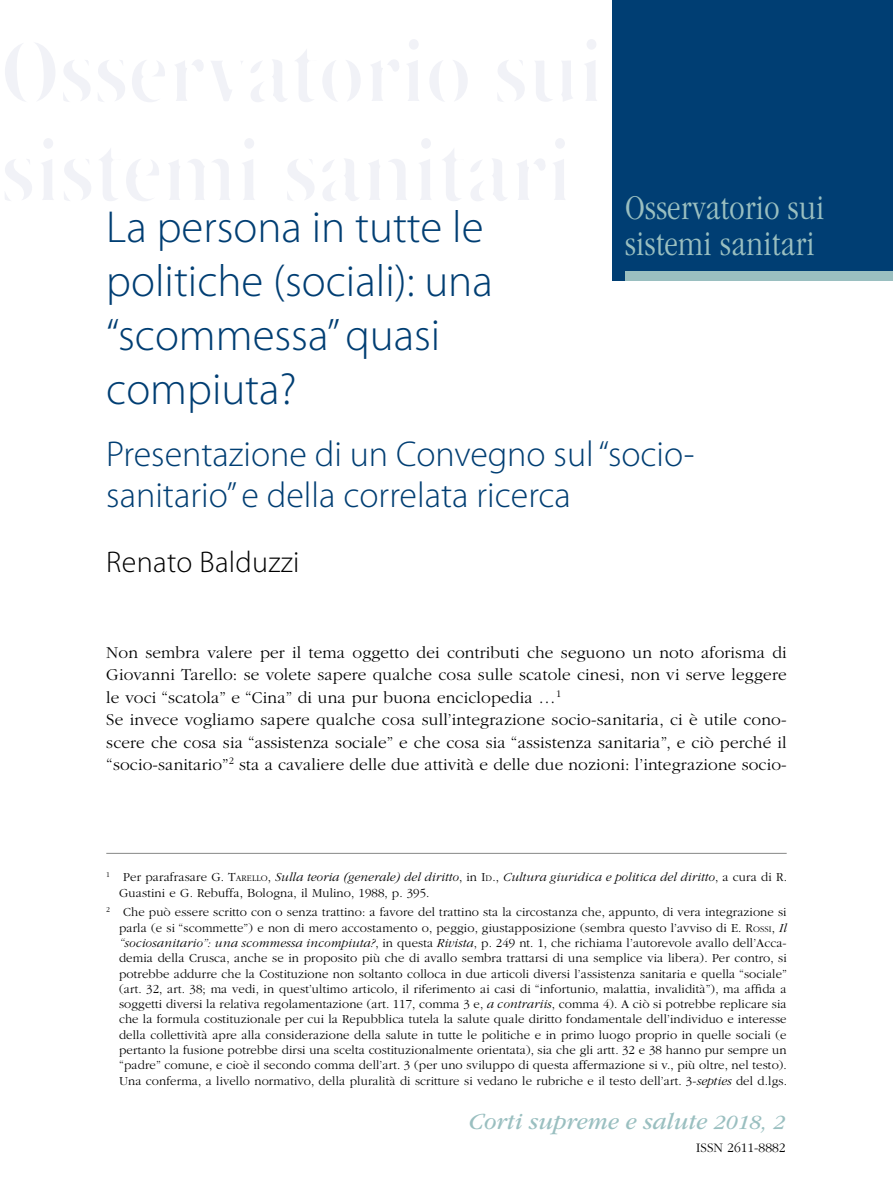
<style>
.page{position:relative;width:893px;height:1191px;background:#fff}
.page>*{position:absolute;margin:0;border:0;box-sizing:border-box;transform-origin:0 0}
.t1{font:300 45px/54px "Myriad Pro";color:#003e73}
.t2{font:300 36px/40.5px "Myriad Pro";color:#003e73}
.t3{font:300 condensed 36px/36px "ITC Garamond Std";letter-spacing:.01em;color:#9abfc0}
.t4{font:300 30px "Myriad Pro";letter-spacing:.01em;color:#000}
.t5{font:italic 24px "ITC Garamond Std";color:#9abfc0}
.t6{font:300 17.25px/22.5px "ITC Garamond Std";letter-spacing:.01em;color:#000}
.t7{font:300 13.5px "ITC Garamond Std";color:#000}
.t8{font:300 12.75px/15.3px "ITC Garamond Std";letter-spacing:.01em;color:#000}
.s1{font-style:inherit}
.s2{font-size:8.85px}
.s3{font-style:italic}
.s4{font-size:21px}
</style>
<div class="page">
<div style="left:612px;top:0;width:281px;height:281px;background:#003e73"></div>
<div style="left:625px;top:271px;width:268px;height:10px;background:#9abfc0"></div>
<hr style="left:106px;top:853px;width:681px;height:1px;background:#868786">
<h2 class="t3" style="left:625px;top:190px;width:201px">Osservatorio sui sistemi sanitari</h2>
<h1 class="t1" style="left:106px;top:201px;width:388px">La persona in tutte le politiche (sociali): una “scommessa” quasi compiuta?</h1>
<h2 class="t2" style="left:106px;top:434px;width:590px">Presentazione di un Convegno sul “socio&shy;sanitario” e della correlata ricerca</h2>
<h3 class="t4" style="left:106px;top:545px;width:195px">Renato Balduzzi</h3>
<p class="t6" style="left:106px;top:641px;width:682px">Non sembra valere per il tema oggetto dei contributi che seguono un noto aforisma di Giovanni Tarello: se volete sapere qualche cosa sulle scatole cinesi, non vi serve leggere le voci “scatola” e “Cina” di una pur buona enciclopedia …<sup>1<br></sup>Se invece vogliamo sapere qualche cosa sull’integrazione socio-sanitaria, ci è utile cono&shy;scere che cosa sia “assistenza sociale” e che cosa sia “assistenza sanitaria”, e ciò perché il “socio-sanitario”<sup>2</sup> sta a cavaliere delle due attività e delle due nozioni: l’integrazione socio-</p>
<p class="t8" style="left:119px;top:870px;width:669px;text-indent:-13px"><sup>1</sup> Per parafrasare <span class="s1">G. T</span><span class="s2">ARELLO</span>, <span class="s3">Sulla teoria (generale) del diritto</span>, in <span class="s1">I</span><span class="s2">D</span>., <span class="s3">Cultura giuridica e politica del diritto</span>, a cura di R.<br>Guastini e G. Rebuffa, Bologna, il Mulino, 1988, p. 395.</p>
<p class="t8" style="left:119px;top:904px;width:669px;text-align:justify;text-indent:-13px"><sup>2</sup> Che può essere scritto con o senza trattino: a favore del trattino sta la circostanza che, appunto, di vera integrazione si parla (e si “scommette”) e non di mero accostamento o, peggio, giustapposizione (sembra questo l’avviso di <span class="s1">E. R</span><span class="s2">OSSI</span>, <span class="s3">Il “sociosanitario”: una scommessa incompiuta?</span>, in questa <span class="s3">Rivista</span>, p. 249 nt. 1, che richiama l’autorevole avallo dell’Acca&shy;demia della Crusca, anche se in proposito più che di avallo sembra trattarsi di una semplice via libera). Per contro, si potrebbe addurre che la Costituzione non soltanto colloca in due articoli diversi l’assistenza sanitaria e quella “sociale” (art. 32, art. 38; ma vedi, in quest’ultimo articolo, il riferimento ai casi di “infortunio, malattia, invalidità”), ma affida a soggetti diversi la relativa regolamentazione (art. 117, comma 3 e, <span class="s3">a contrariis</span>, comma 4). A ciò si potrebbe replicare sia che la formula costituzionale per cui la Repubblica tutela la salute quale diritto fondamentale dell’individuo e interesse della collettività apre alla considerazione della salute in tutte le politiche e in primo luogo proprio in quelle sociali (e pertanto la fusione potrebbe dirsi una scelta costituzionalmente orientata), sia che gli artt. 32 e 38 hanno pur sempre un “padre” comune, e cioè il secondo comma dell’art. 3 (per uno sviluppo di questa affermazione si v., più oltre, nel testo).<br>Una conferma, a livello normativo, della pluralità di scritture si vedano le rubriche e il testo dell’art. 3-<span class="s3">septies</span> del d.lgs.</p>
<h3 class="t5" style="left:469px;top:1108px;width:318px">Corti supreme e salute <span class="s4">2018, 2</span></h3>
<p class="t7" style="left:696px;top:1140px;width:91px">ISSN 2611-8882</p>
</div>
